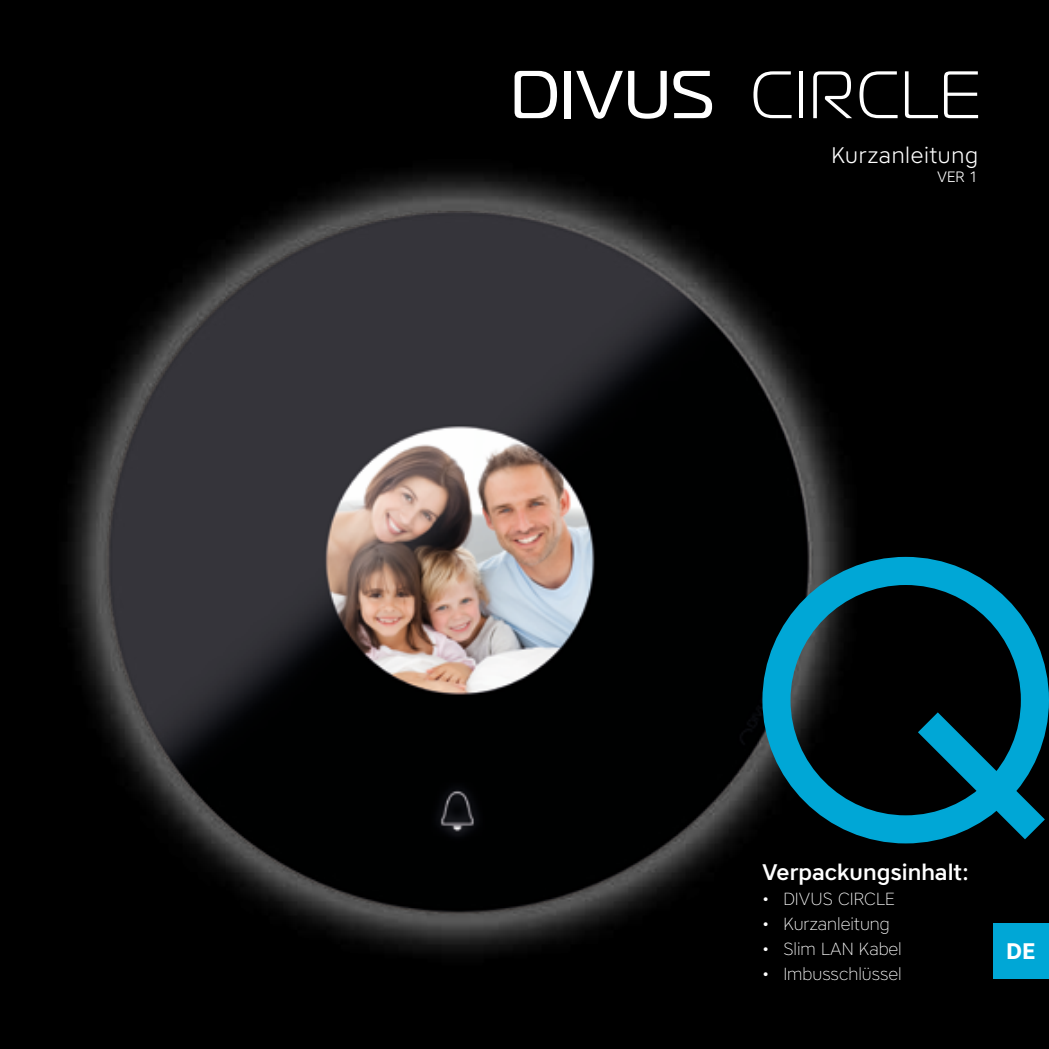
<style>
.page{position:relative;width:1049px;height:1049px;background:#000}
.page>*{position:absolute;margin:0;border:0;box-sizing:border-box;transform-origin:0 0}
.t1{font:500 22.5px "Core Sans A55";color:#fff}
.t2{font:300 22.5px "Core Sans A35";letter-spacing:.03em;color:#fff}
.t3{font:700 22.5px "Core Sans A65";color:#fff}
.t4{font:200 17.5px "Core Sans A25";color:#fff}
.t5{font:300 15px "Core Sans A35";color:#fff}
</style>
<div class="page">
<svg style="left:514px;top:71px;width:43px;height:47px"></svg>
<div style="left:565px;top:71px;width:6px;height:47px;background:#fff"></div>
<svg style="left:576px;top:71px;width:91px;height:48px"></svg>
<svg style="left:673px;top:71px;width:39px;height:47px"></svg>
<svg style="left:753px;top:71px;width:38px;height:47px"></svg>
<hr style="left:799px;top:71px;width:3px;height:47px;background:#fff">
<svg style="left:813px;top:71px;width:39px;height:47px"></svg>
<svg style="left:859px;top:71px;width:38px;height:47px"></svg>
<svg style="left:905px;top:71px;width:33px;height:47px"></svg>
<svg style="left:944px;top:71px;width:34px;height:47px"></svg>
<div style="left:993px;top:923px;width:56px;height:56px;background:#00a7d6"></div>
<img style="left:67px;top:172px;width:783px;height:781px">
<svg style="left:762px;top:557px;width:287px;height:286px"></svg>
<p class="t2" style="left:831px;top:140px;width:148px">Kurzanleitung</p>
<p class="t5" style="left:937px;top:167px;width:42px">VER 1</p>
<p class="t1" style="left:762px;top:857px;width:208px">Verpackungsinhalt:</p>
<p class="t4" style="left:762px;top:887px;width:134px">• DIVUS CIRCLE</p>
<p class="t4" style="left:762px;top:912px;width:129px">• Kurzanleitung</p>
<p class="t4" style="left:762px;top:937px;width:141px">• Slim LAN Kabel</p>
<p class="t4" style="left:762px;top:962px;width:141px">• Imbusschlüssel</p>
<p class="t3" style="left:1006px;top:936px;width:31px">DE</p>
</div>
